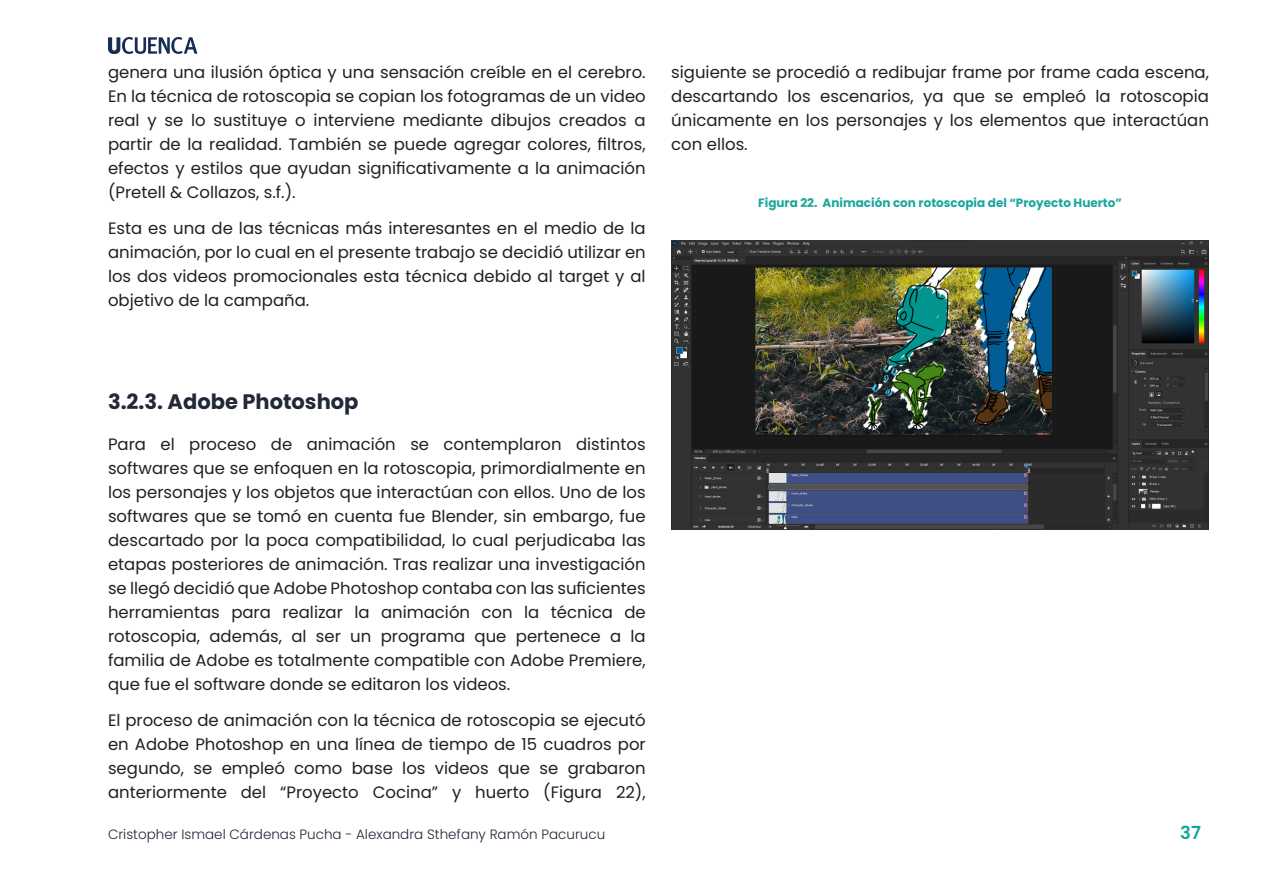
<style>
.page{position:relative;width:1263px;height:893px;background:#fff}
.page>*{position:absolute;margin:0;border:0;box-sizing:border-box;transform-origin:0 0}
.Subtitulos_2{font:700 21px "Poppins";color:#222837}
.t1{font:600 18px "Poppins";color:#12a79d}
.Contenido{font:16.5px/24px "Poppins";color:#231f20;text-align:justify}
.t2{font:300 13.5px "Poppins";color:#222837}
.Imagenes_Titulos{font:700 12px "Poppins";color:#19a79d}
</style>
<div class="page">
<svg style="left:108px;top:37px;width:89px;height:17px"></svg>
<img style="left:671px;top:240px;width:538px;height:289px">
<p class="Contenido" style="left:108px;top:60px;width:539px">genera una ilusión óptica y una sensación creíble en el cerebro.<br>En la técnica de rotoscopia se copian los fotogramas de un video real y se lo sustituye o interviene mediante dibujos creados a partir de la realidad. También se puede agregar colores, filtros, efectos y estilos que ayudan significativamente a la animación (Pretell &amp; Collazos, s.f.).</p>
<p class="Contenido" style="left:108px;top:216px;width:539px">Esta es una de las técnicas más interesantes en el medio de la animación, por lo cual en el presente trabajo se decidió utilizar en los dos videos promocionales esta técnica debido al target y al objetivo de la campaña.</p>
<p class="Contenido" style="left:671px;top:60px;width:539px">siguiente se procedió a redibujar frame por frame cada escena, descartando los escenarios, ya que se empleó la rotoscopia únicamente en los personajes y los elementos que interactúan con ellos.</p>
<p class="Imagenes_Titulos" style="left:758px;top:196px;width:365px">Figura 22. Animación con rotoscopia del “Proyecto Huerto”</p>
<p class="Subtitulos_2" style="left:108px;top:389px;width:252px">3.2.3. Adobe Photoshop</p>
<p class="Contenido" style="left:108px;top:432px;width:539px">Para el proceso de animación se contemplaron distintos softwares que se enfoquen en la rotoscopia, primordialmente en los personajes y los objetos que interactúan con ellos. Uno de los softwares que se tomó en cuenta fue Blender, sin embargo, fue descartado por la poca compatibilidad, lo cual perjudicaba las etapas posteriores de animación. Tras realizar una investigación se llegó decidió que Adobe Photoshop contaba con las suficientes herramientas para realizar la animación con la técnica de rotoscopia, además, al ser un programa que pertenece a la familia de Adobe es totalmente compatible con Adobe Premiere, que fue el software donde se editaron los videos.</p>
<p class="Contenido" style="left:108px;top:708px;width:539px">El proceso de animación con la técnica de rotoscopia se ejecutó en Adobe Photoshop en una línea de tiempo de 15 cuadros por segundo, se empleó como base los videos que se grabaron anteriormente del “Proyecto Cocina” y huerto (Figura 22),</p>
<p class="t2" style="left:108px;top:826px;width:499px">Cristopher Ismael Cárdenas Pucha - Alexandra Sthefany Ramón Pacurucu</p>
<p class="t1" style="left:1180px;top:822px;width:22px">37</p>
</div>
